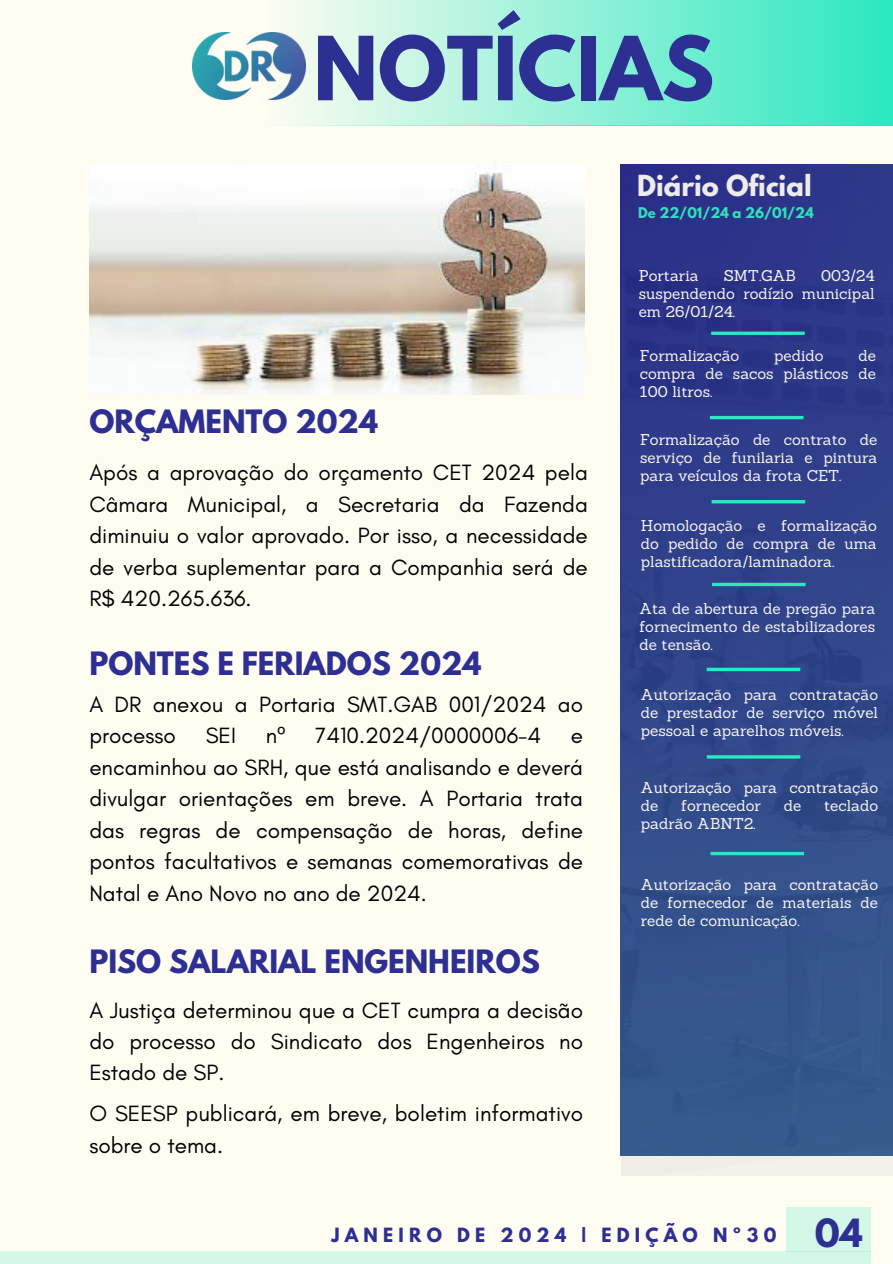
<style>
.page{position:relative;width:893px;height:1264px;background:#fff}
.page>*{position:absolute;margin:0;border:0;box-sizing:border-box;transform-origin:0 0}
.t1{font:700 78.3px "League Spartan";color:#2d2f92}
.t2{font:700 34.5px "League Spartan";color:#2d2f92}
.t3{font:700 28.5px "League Spartan";color:#2d2f92}
.t4{font:700 25.8px "League Spartan";color:#f8f5f5}
.t5{font:22.5px/31.5px "Glacial Indifference";color:#000;text-align:justify}
.t6{font:700 17.4px "League Spartan";letter-spacing:.3em;color:#2d2f92}
.t7{font:15.3px/18px "Sanchez";color:#f8f5f5;text-align:justify}
.t8{font:700 13.2px "League Spartan";color:#2ae8c0}
.s1{font-family:"Noto Sans"}
</style>
<div class="page">
<div style="left:0;top:0;width:892px;height:1263px;background:#fffcf2"></div>
<div style="left:0;top:1251px;width:871px;height:12px;background:#d4f8e8"></div>
<div style="left:786px;top:1207px;width:85px;height:44px;background:#d4f8e8"></div>
<div style="left:265px;top:0;width:627px;height:126px;background:linear-gradient(to right,#fdfbf1,#2ae8c0)"></div>
<img style="left:192px;top:33px;width:114px;height:66px">
<img style="left:89px;top:164px;width:495px;height:230px">
<img style="left:622px;top:164px;width:270px;height:1011px">
<svg style="left:706px;top:667px;width:94px;height:4px"></svg>
<svg style="left:712px;top:582px;width:93px;height:4px"></svg>
<svg style="left:711px;top:331px;width:93px;height:4px"></svg>
<hr style="left:709px;top:416px;width:94px;height:3px;background:#2ae8c0">
<hr style="left:711px;top:500px;width:94px;height:3px;background:#2ae8c0">
<svg style="left:710px;top:851px;width:94px;height:4px"></svg>
<hr style="left:706px;top:755px;width:94px;height:3px;background:#2ae8c0">
<p class="t1" style="left:313px;top:30px;width:402px">NOTÍCIAS</p>
<h4 class="t4" style="left:637px;top:172px;width:176px">Diário Oficial</h4>
<h2 class="t8" style="left:638px;top:206px;width:177px">De 22/01/24 a 26/01/24</h2>
<h3 class="t7" style="left:638px;top:266px;width:237px;text-indent:182px">003/24 suspendendo rodízio municipal em 26/01/24.</h3>
<h3 class="t7" style="left:638px;top:266px;width:61px">Portaria</h3>
<h3 class="t7" style="left:723px;top:266px;width:74px">SMT.GAB</h3>
<h6 class="t3" style="left:89px;top:407px;width:290px">ORÇAMENTO 2024</h6>
<h6 class="t5" style="left:89px;top:456px;width:500px">Após a aprovação do orçamento CET 2024 pela Câmara Municipal, a Secretaria da Fazenda diminuiu o valor aprovado. Por isso, a necessidade de verba suplementar para a Companhia será de R$ 420.265.636.</h6>
<h6 class="t3" style="left:89px;top:649px;width:393px">PONTES E FERIADOS 2024</h6>
<h6 class="t5" style="left:89px;top:688px;width:495px">A DR anexou a Portaria SMT.GAB 001/2024 ao processo</h6>
<h6 class="t5" style="left:206px;top:719px;width:32px">SEI</h6>
<h6 class="t5" style="left:266px;top:719px;width:21px">n<span class="s1">º</span></h6>
<h6 class="t5" style="left:315px;top:719px;width:227px">7410.2024/0000006-4</h6>
<h6 class="t5" style="left:89px;top:719px;width:495px;text-indent:481px">e encaminhou ao SRH, que está analisando e deverá divulgar orientações em breve. A Portaria trata das regras de compensação de horas, define pontos facultativos e semanas comemorativas de Natal e Ano Novo no ano de 2024.</h6>
<h6 class="t3" style="left:89px;top:947px;width:452px">PISO SALARIAL ENGENHEIROS</h6>
<h6 class="t5" style="left:89px;top:994px;width:495px">A Justiça determinou que a CET cumpra a decisão do processo do Sindicato dos Engenheiros no Estado de SP.</h6>
<h6 class="t5" style="left:89px;top:1097px;width:495px">O SEESP publicará, em breve, boletim informativo sobre o tema.</h6>
<h4 class="t7" style="left:640px;top:346px;width:237px;text-indent:218px">de compra de sacos plásticos de 100 litros.</h4>
<h4 class="t7" style="left:640px;top:346px;width:101px">Formalização</h4>
<h4 class="t7" style="left:774px;top:346px;width:51px">pedido</h4>
<p class="t7" style="left:640px;top:430px;width:239px">Formalização de contrato de serviço de funilaria e pintura para veículos da frota CET.</p>
<h2 class="t7" style="left:640px;top:516px;width:237px">Homologação e formalização do pedido de compra de uma plastificadora/laminadora.</h2>
<h4 class="t7" style="left:639px;top:599px;width:237px">Ata de abertura de pregão para fornecimento de estabilizadores de tensão.</h4>
<p class="t7" style="left:640px;top:685px;width:239px">Autorização para contratação de prestador de serviço móvel pessoal e aparelhos móveis.</p>
<h6 class="t7" style="left:640px;top:778px;width:239px">Autorização para contratação de</h6>
<h6 class="t7" style="left:681px;top:796px;width:81px">fornecedor</h6>
<h6 class="t7" style="left:783px;top:796px;width:19px">de</h6>
<h6 class="t7" style="left:824px;top:796px;width:55px">teclado</h6>
<h6 class="t7" style="left:640px;top:814px;width:116px">padrão ABNT2.</h6>
<h4 class="t7" style="left:640px;top:875px;width:239px">Autorização para contratação de fornecedor de materiais de rede de comunicação.</h4>
<h2 class="t6" style="left:331px;top:1225px;width:446px">JANEIRO DE 2024 | EDIÇÃO Nº30</h2>
<p class="t2" style="left:814px;top:1215px;width:49px">04</p>
</div>
